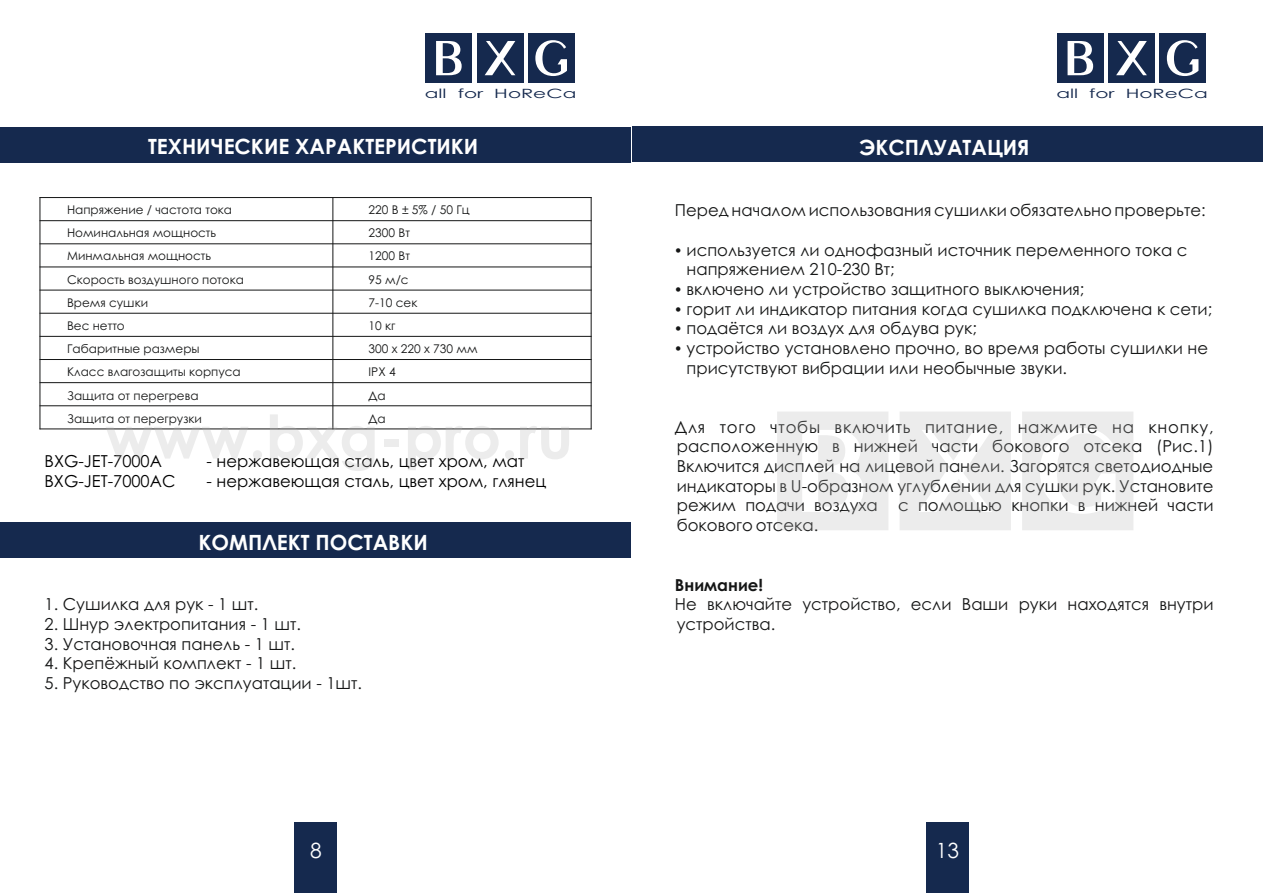
<style>
.page{position:relative;width:1263px;height:893px;background:#fff}
.page>*{position:absolute;margin:0;border:0;box-sizing:border-box;transform-origin:0 0}
.t1{font:700 21px "Century Gothic";color:#fff}
.t2{font:21px "Century Gothic";color:#fff}
.t3{font:16.5px/19.6px "Century Gothic";color:#151616}
.t4{font:16.5px "Century Gothic";color:#000}
.t5{font:700 16.5px "Century Gothic";color:#151616}
.t6{font:12.75px "Century Gothic";color:#15294e;scale:1.57 1}
.t7{font:12px "Century Gothic";color:#151616}
</style>
<div class="page">
<div style="left:0;top:523px;width:630px;height:35px;background:#15294e"></div>
<hr style="left:40px;top:197px;width:1px;height:232px;background:#151616">
<hr style="left:332px;top:197px;width:1px;height:232px;background:#151616">
<hr style="left:591px;top:197px;width:1px;height:232px;background:#151616">
<hr style="left:40px;top:428px;width:552px;height:1px;background:#151616">
<hr style="left:40px;top:405px;width:552px;height:1px;background:#151616">
<hr style="left:40px;top:382px;width:552px;height:1px;background:#151616">
<hr style="left:40px;top:359px;width:552px;height:1px;background:#151616">
<hr style="left:40px;top:336px;width:552px;height:1px;background:#151616">
<hr style="left:40px;top:313px;width:552px;height:1px;background:#151616">
<hr style="left:40px;top:290px;width:552px;height:1px;background:#151616">
<hr style="left:40px;top:267px;width:552px;height:1px;background:#151616">
<hr style="left:40px;top:243px;width:552px;height:1px;background:#151616">
<hr style="left:40px;top:220px;width:552px;height:1px;background:#151616">
<hr style="left:40px;top:197px;width:552px;height:1px;background:#151616">
<div style="left:0;top:127px;width:630px;height:35px;background:#15294e"></div>
<div style="left:294px;top:822px;width:43px;height:71px;background:#15294e"></div>
<div style="left:426px;top:33px;width:46px;height:50px;background:#15294e"></div>
<div style="left:477px;top:33px;width:46px;height:50px;background:#15294e"></div>
<div style="left:528px;top:33px;width:46px;height:50px;background:#15294e"></div>
<svg style="left:436px;top:41px;width:26px;height:34px"></svg>
<svg style="left:485px;top:41px;width:30px;height:34px"></svg>
<svg style="left:535px;top:40px;width:32px;height:36px"></svg>
<div style="left:632px;top:127px;width:630px;height:35px;background:#15294e"></div>
<div style="left:926px;top:822px;width:42px;height:71px;background:#15294e"></div>
<div style="left:1057px;top:33px;width:46px;height:50px;background:#15294e"></div>
<div style="left:1108px;top:33px;width:47px;height:50px;background:#15294e"></div>
<div style="left:1159px;top:33px;width:47px;height:50px;background:#15294e"></div>
<svg style="left:1067px;top:41px;width:26px;height:34px"></svg>
<svg style="left:1116px;top:41px;width:31px;height:34px"></svg>
<svg style="left:1167px;top:40px;width:31px;height:36px"></svg>
<svg style="left:777px;top:412px;width:111px;height:118px"></svg>
<svg style="left:900px;top:412px;width:111px;height:118px"></svg>
<svg style="left:1022px;top:412px;width:111px;height:118px"></svg>
<p class="t6" style="left:425px;top:89px;width:98px">all for HoReCa</p>
<p class="t1" style="left:148px;top:139px;width:332px">ТЕХНИЧЕСКИЕ ХАРАКТЕРИСТИКИ</p>
<p class="t7" style="left:67px;top:205px;width:167px">Напряжение / частота тока</p>
<p class="t7" style="left:369px;top:205px;width:103px">220 В ± 5% / 50 Гц</p>
<p class="t7" style="left:67px;top:228px;width:151px">Номинальная мощность</p>
<p class="t7" style="left:369px;top:228px;width:43px">2300 Вт</p>
<p class="t7" style="left:67px;top:251px;width:146px">Минмальная мощность</p>
<p class="t7" style="left:369px;top:251px;width:43px">1200 Вт</p>
<p class="t7" style="left:67px;top:274px;width:178px">Скорость воздушного потока</p>
<p class="t7" style="left:369px;top:274px;width:42px">95 м/с</p>
<p class="t7" style="left:67px;top:298px;width:83px">Время сушки</p>
<p class="t7" style="left:369px;top:298px;width:50px">7-10 сек</p>
<p class="t7" style="left:67px;top:321px;width:59px">Вес нетто</p>
<p class="t7" style="left:369px;top:321px;width:28px">10 кг</p>
<p class="t7" style="left:67px;top:344px;width:134px">Габаритные размеры</p>
<p class="t7" style="left:369px;top:344px;width:111px">300 х 220 х 730 мм</p>
<p class="t7" style="left:67px;top:367px;width:175px">Класс влагозащиты корпуса</p>
<p class="t7" style="left:369px;top:367px;width:29px">IPX 4</p>
<p class="t7" style="left:67px;top:391px;width:133px">Защита от перегрева</p>
<p class="t7" style="left:369px;top:391px;width:19px">Да</p>
<p class="t7" style="left:67px;top:414px;width:136px">Защита от перегрузки</p>
<p class="t7" style="left:369px;top:414px;width:19px">Да</p>
<p class="t4" style="left:45px;top:455px;width:119px">BXG-JET-7000A</p>
<p class="t4" style="left:207px;top:455px;width:319px">- нержавеющая сталь, цвет хром, мат</p>
<p class="t4" style="left:45px;top:474px;width:132px">BXG-JET-7000AС</p>
<p class="t4" style="left:207px;top:474px;width:341px">- нержавеющая сталь, цвет хром, глянец</p>
<p class="t1" style="left:198px;top:535px;width:231px">КОМПЛЕКТ ПОСТАВКИ</p>
<p class="t3" style="left:45px;top:596px;width:215px">1. Сушилка для рук - 1 шт.</p>
<p class="t3" style="left:45px;top:616px;width:258px">2. Шнур электропитания - 1 шт.</p>
<p class="t3" style="left:45px;top:635px;width:252px">3. Установочная панель - 1 шт.</p>
<p class="t3" style="left:45px;top:655px;width:253px">4. Крепёжный комплект - 1 шт.</p>
<p class="t3" style="left:45px;top:675px;width:319px">5. Руководство по эксплуатации - 1шт.</p>
<p class="t2" style="left:310px;top:842px;width:13px">8</p>
<p class="t1" style="left:859px;top:139px;width:172px">ЭКСПЛУАТАЦИЯ</p>
<p class="t6" style="left:1056px;top:89px;width:98px">all for HoReCa</p>
<p class="t3" style="left:675px;top:202px;width:532px">Перед началом использования сушилки обязательно проверьте:</p>
<p class="t3" style="left:686px;top:241px;width:527px">используется ли однофазный источник переменного тока с напряжением 210-230 Вт;<br>включено ли устройство защитного выключения;<br>горит ли индикатор питания когда сушилка подключена к сети; подаётся ли воздух для обдува рук;<br>устройство установлено прочно, во время работы сушилки не присутствуют вибрации или необычные звуки.</p>
<p class="t3" style="left:675px;top:418px;width:540px;text-align:justify">Для того чтобы включить питание, нажмите на кнопку, расположенную в нижней части бокового отсека (Рис.1)<br>Включится дисплей на лицевой панели. Загорятся светодиодные индикаторы в U-образном углублении для сушки рук. Установите режим подачи воздуха с помощью кнопки в нижней части бокового отсека.</p>
<p class="t5" style="left:675px;top:578px;width:90px">Внимание!</p>
<p class="t3" style="left:675px;top:596px;width:540px">Не включайте устройство, если Ваши руки находятся внутри устройства.</p>
<p class="t2" style="left:936px;top:842px;width:25px">13</p>
</div>
